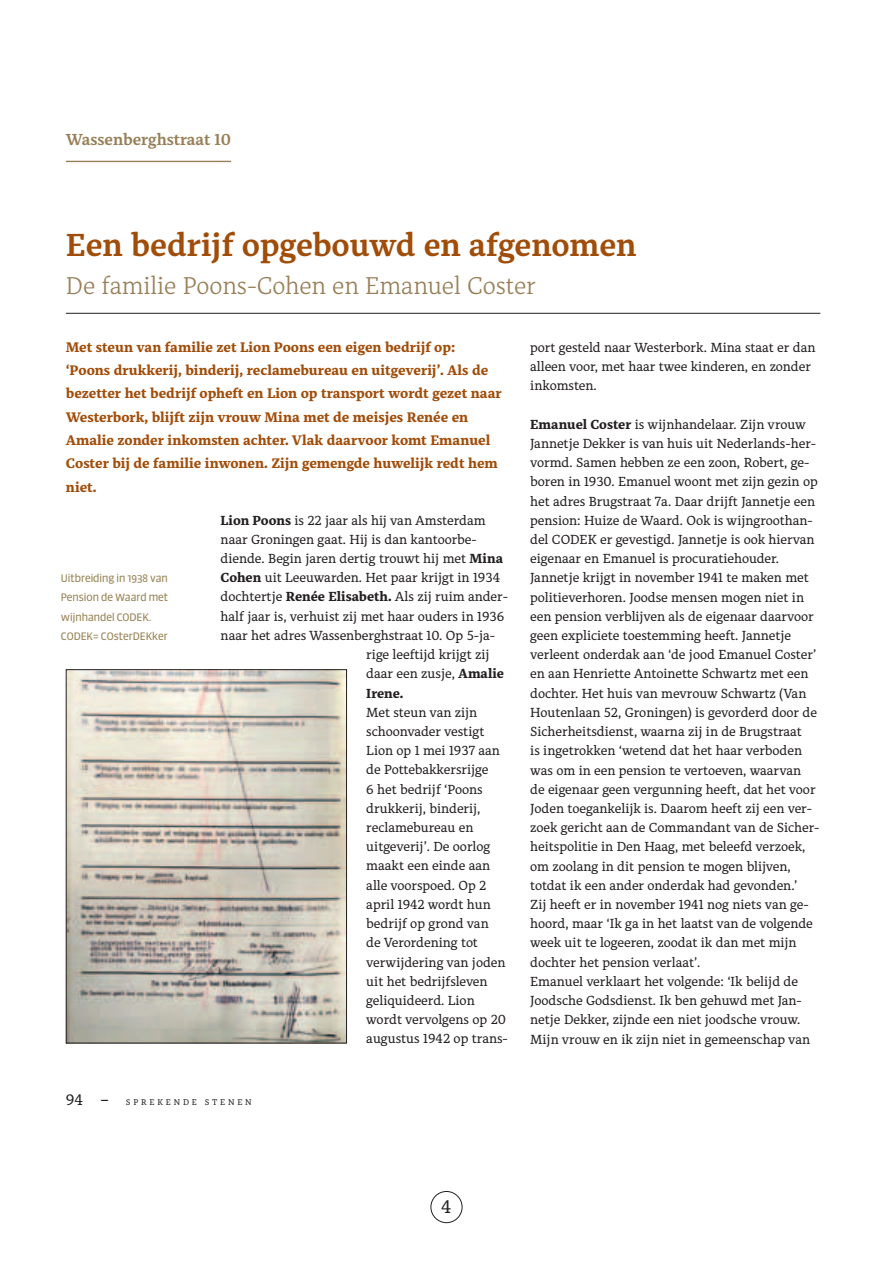
<style>
.page{position:relative;width:893px;height:1263px;background:#fff}
.page>*{position:absolute;margin:0;border:0;box-sizing:border-box;transform-origin:0 0}
.t1{font:700 31.5px "Alkes";letter-spacing:-.005em;color:#a14d0a}
.t2{font:300 24px "Alkes";letter-spacing:-.005em;color:#977f58}
.t3{font:18px "Alkes";color:#231f20}
.t4{font:700 15.75px "Alkes";letter-spacing:-.005em;color:#977f58}
.t5{font:800 13.65px/23.2px "Alkes";color:#a14d0a}
.t6{font:13.05px/19.2px "Alkes";color:#231f20}
.t7{font:800 13.05px "Alkes";color:#231f20}
.t8{font:10.35px/19.2px "Sanuk Big Pro";color:#988457}
.t9{font:8.25px "Alkes";letter-spacing:.34em;color:#231f20}
.s1{font-weight:800}
.s2{font-size:15.15px}
.s3{font-size:16.5px}
</style>
<div class="page">
<div style="left:431px;top:1191px;width:31px;height:32px;border:1px solid #231f20;border-radius:50%"></div>
<hr style="left:66px;top:161px;width:165px;height:1px;background:#977f58">
<hr style="left:66px;top:313px;width:754px;height:1px;background:#231f20">
<img style="left:68px;top:671px;width:277px;height:370px">
<div style="left:66px;top:669px;width:281px;height:374px;border:1px solid #231f20"></div>
<p class="t4" style="left:66px;top:129px;width:167px">Wassenberghstraat 10</p>
<h1 class="t1" style="left:66px;top:224px;width:572px">Een bedrijf opgebouwd en afgenomen</h1>
<h2 class="t2" style="left:66px;top:270px;width:471px">De familie Poons-Cohen en Emanuel Coster</h2>
<p class="t5" style="left:66px;top:335px;width:437px">Met steun van familie zet Lion Poons een eigen bedrijf op: ‘Poons drukkerij, binderij, reclamebureau en uitgeverij’. Als de bezetter het bedrijf opheft en Lion op transport wordt gezet naar Westerbork, blijft zijn vrouw Mina met de meisjes Renée en Amalie zonder inkomsten achter. Vlak daarvoor komt Emanuel Coster bij de familie inwonen. Zijn gemengde huwelijk redt hem niet.</p>
<p class="t8" style="left:61px;top:569px;width:109px">Uitbreiding in 1938 van<br>Pension de Waard met wijnhandel CODEK.<br>CODEK= COsterDEKker</p>
<p class="t6" style="left:221px;top:510px;width:266px"><span class="s1">Lion Poons</span> is 22 jaar als hij van Amsterdam</p>
<p class="t6" style="left:221px;top:529px;width:258px">naar Groningen gaat. Hij is dan kantoorbe-</p>
<p class="t6" style="left:221px;top:548px;width:284px">diende. Begin jaren dertig trouwt hij met <span class="s1">Mina</span></p>
<p class="t6" style="left:221px;top:568px;width:281px"><span class="s1">Cohen</span> uit Leeuwarden. Het paar krijgt in 1934</p>
<p class="t6" style="left:221px;top:587px;width:289px">dochtertje <span class="s1">Renée Elisabeth.</span> Als zij ruim ander-</p>
<p class="t6" style="left:221px;top:606px;width:285px">half jaar is, verhuist zij met haar ouders in 1936</p>
<p class="t6" style="left:221px;top:625px;width:276px">naar het adres Wassenberghstraat 10. Op 5-ja-</p>
<p class="t6" style="left:366px;top:645px;width:125px">rige leeftijd krijgt zij</p>
<p class="t6" style="left:366px;top:664px;width:139px">daar een zusje, <span class="s1">Amalie</span></p>
<p class="t7" style="left:366px;top:684px;width:39px">Irene.</p>
<p class="t6" style="left:366px;top:702px;width:143px">Met steun van zijn schoonvader vestigt<br>Lion op 1 mei 1937 aan de pottebakkersrijge<br>6 het bedrijf ‘poons drukkerij, binderij, reclamebureau en uitgeverij’. de oorlog maakt een einde aan alle voorspoed. Op 2 april 1942 wordt hun bedrijf op grond van<br>de Verordening tot verwijdering van joden uit het bedrijfsleven geliquideerd. Lion wordt vervolgens op 20 augustus 1942 op trans-</p>
<p class="t9" style="left:66px;top:1096px;width:187px"><span class="s2">94</span> <span class="s3">–</span> Sprekende Stenen</p>
<p class="t6" style="left:530px;top:337px;width:287px">port gesteld naar Westerbork. Mina staat er dan alleen voor, met haar twee kinderen, en zonder inkomsten.</p>
<p class="t6" style="left:530px;top:414px;width:291px"><span class="s1">Emanuel Coster</span> is wijnhandelaar. Zijn vrouw Jannetje dekker is van huis uit nederlands-her&shy;vormd. Samen hebben ze een zoon, robert, ge&shy;boren in 1930. emanuel woont met zijn gezin op het adres Brugstraat 7a. daar drijft Jannetje een pension: Huize de Waard. Ook is wijngroothan&shy;del COdek er gevestigd. Jannetje is ook hiervan eigenaar en emanuel is procuratiehouder.<br>Jannetje krijgt in november 1941 te maken met politieverhoren. Joodse mensen mogen niet in een pension verblijven als de eigenaar daarvoor geen expliciete toestemming heeft. Jannetje verleent onderdak aan ‘de jood emanuel Coster’ en aan Henriette Antoinette Schwartz met een dochter. Het huis van mevrouw Schwartz (Van Houtenlaan 52, Groningen) is gevorderd door de Sicherheitsdienst, waarna zij in de Brugstraat<br>is ingetrokken ‘wetend dat het haar verboden was om in een pension te vertoeven, waarvan<br>de eigenaar geen vergunning heeft, dat het voor Joden toegankelijk is. daarom heeft zij een ver&shy;zoek gericht aan de Commandant van de Sicher&shy;heitspolitie in den Haag, met beleefd verzoek, om zoolang in dit pension te mogen blijven, totdat ik een ander onderdak had gevonden.’<br>Zij heeft er in november 1941 nog niets van ge&shy;hoord, maar ‘Ik ga in het laatst van de volgende week uit te logeeren, zoodat ik dan met mijn dochter het pension verlaat’.<br>emanuel verklaart het volgende: ‘Ik belijd de Joodsche Godsdienst. Ik ben gehuwd met Jan&shy;netje dekker, zijnde een niet joodsche vrouw.<br>Mijn vrouw en ik zijn niet in gemeenschap van</p>
<h3 class="t3" style="left:441px;top:1194px;width:12px">4</h3>
</div>
